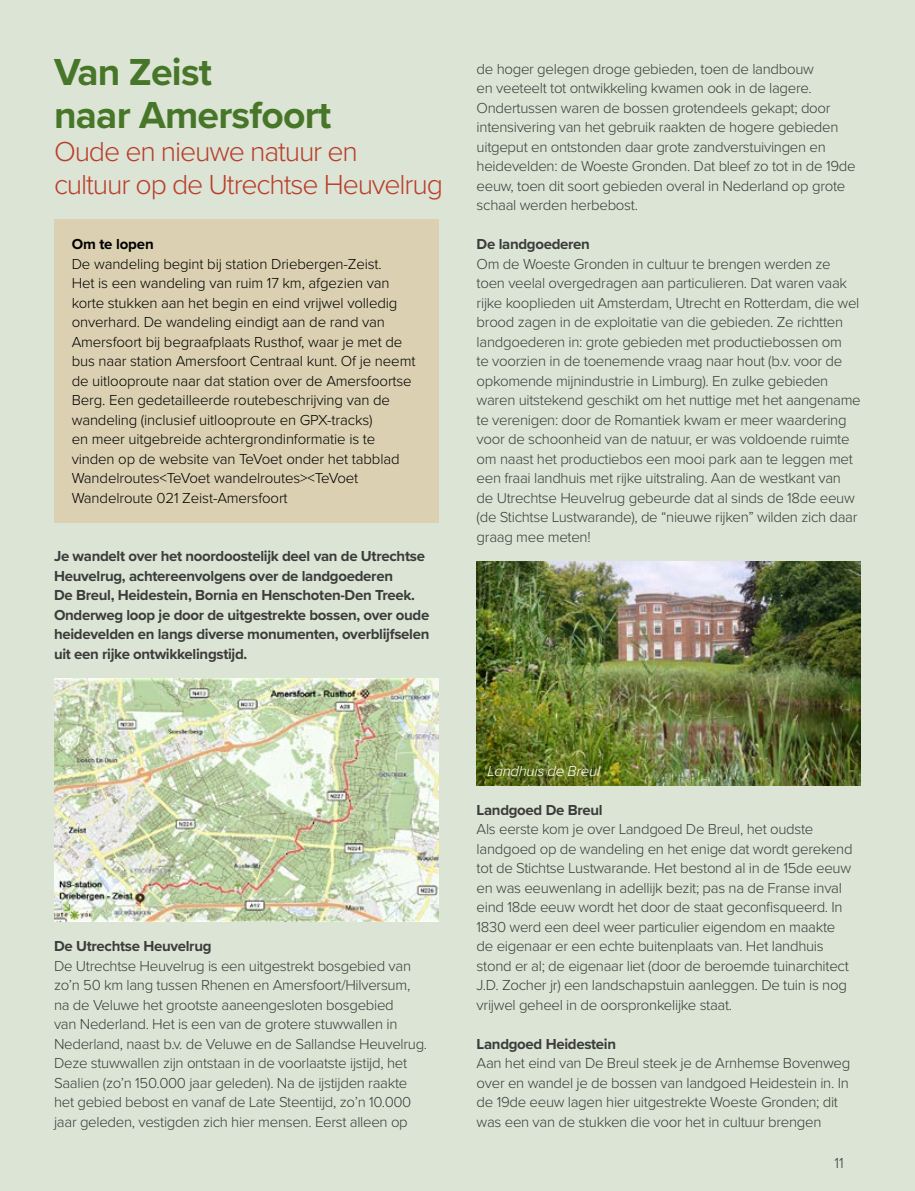
<style>
.page{position:relative;width:915px;height:1191px;background:#fff}
.page>*{position:absolute;margin:0;border:0;box-sizing:border-box;transform-origin:0 0}
.t1{font:700 39px/43.5px "Proxima Nova";letter-spacing:-.02em;color:#487629}
.t2{font:300 28.5px/33px "Proxima Nova";letter-spacing:-.04em;color:#ba3e2b}
.t3{font:300 15px/19.5px "Proxima Nova";letter-spacing:-.02em;color:#3c3c3b}
.t4{font:300 15px/19.5px "Proxima Nova";letter-spacing:-.01em;color:#000}
.t5{font:700 15px/19.5px "Proxima Nova";letter-spacing:-.02em;color:#3c3c3b}
.t6{font:italic 300 15px "Proxima Nova";letter-spacing:-.02em;color:#fff}
.t7{font:700 15px "Proxima Nova";letter-spacing:-.01em;color:#000}
</style>
<div class="page">
<div style="left:0;top:0;width:914px;height:1191px;background:#dbe4d5"></div>
<img style="left:476px;top:561px;width:384px;height:224px">
<div style="left:54px;top:219px;width:384px;height:303px;background:#dbd0b1"></div>
<img style="left:54px;top:678px;width:384px;height:243px">
<h1 class="t1" style="left:54px;top:49px;width:278px">Van Zeist<br>naar Amersfoort</h1>
<h2 class="t2" style="left:54px;top:134px;width:390px">Oude en nieuwe natuur en<br>cultuur op de Utrechtse Heuvelrug</h2>
<p class="t7" style="left:72px;top:233px;width:83px">Om te lopen</p>
<p class="t4" style="left:72px;top:253px;width:345px">De wandeling begint bij station Driebergen-Zeist.<br>Het is een wandeling van ruim 17 km, afgezien van korte stukken aan het begin en eind vrijwel volledig onverhard. De wandeling eindigt aan de rand van Amersfoort bij begraafplaats Rusthof, waar je met de bus naar station Amersfoort Centraal kunt. Of je neemt de uitlooproute naar dat station over de Amersfoortse Berg. Een gedetailleerde routebeschrijving van de wandeling (inclusief uitlooproute en GPX-tracks)<br>en meer uitgebreide achtergrondinformatie is te vinden op de website van TeVoet onder het tabblad Wandelroutes&lt;TeVoet wandelroutes&gt;&lt;TeVoet Wandelroute 021 Zeist-Amersfoort</p>
<p class="t5" style="left:54px;top:546px;width:377px">Je wandelt over het noordoostelijk deel van de Utrechtse Heuvelrug, achtereenvolgens over de landgoederen<br>De Breul, Heidestein, Bornia en Henschoten-Den Treek.<br>Onderweg loop je door de uitgestrekte bossen, over oude heidevelden en langs diverse monumenten, overblijfselen uit een rijke ontwikkelingstijd.</p>
<p class="t3" style="left:476px;top:58px;width:380px">de hoger gelegen droge gebieden, toen de landbouw<br>en veeteelt tot ontwikkeling kwamen ook in de lagere.<br>Ondertussen waren de bossen grotendeels gekapt; door intensivering van het gebruik raakten de hogere gebieden uitgeput en ontstonden daar grote zandverstuivingen en heidevelden: de Woeste Gronden. Dat bleef zo tot in de 19de eeuw, toen dit soort gebieden overal in Nederland op grote schaal werden herbebost.</p>
<p class="t5" style="left:476px;top:234px;width:115px">De landgoederen</p>
<p class="t3" style="left:476px;top:253px;width:385px">Om de Woeste Gronden in cultuur te brengen werden ze toen veelal overgedragen aan particulieren. Dat waren vaak rijke kooplieden uit Amsterdam, Utrecht en Rotterdam, die wel brood zagen in de exploitatie van die gebieden. Ze richtten landgoederen in: grote gebieden met productiebossen om<br>te voorzien in de toenemende vraag naar hout (b.v. voor de opkomende mijnindustrie in Limburg). En zulke gebieden waren uitstekend geschikt om het nuttige met het aangename te verenigen: door de Romantiek kwam er meer waardering voor de schoonheid van de natuur, er was voldoende ruimte om naast het productiebos een mooi park aan te leggen met een fraai landhuis met rijke uitstraling. Aan de westkant van de Utrechtse Heuvelrug gebeurde dat al sinds de 18de eeuw (de Stichtse Lustwarande), de “nieuwe rijken” wilden zich daar graag mee meten!</p>
<p class="t5" style="left:54px;top:936px;width:159px">De Utrechtse Heuvelrug</p>
<p class="t3" style="left:54px;top:955px;width:374px">De Utrechtse Heuvelrug is een uitgestrekt bosgebied van zo’n 50 km lang tussen Rhenen en Amersfoort/Hilversum, na de Veluwe het grootste aaneengesloten bosgebied<br>van Nederland. Het is een van de grotere stuwwallen in Nederland, naast b.v. de Veluwe en de Sallandse Heuvelrug.<br>Deze stuwwallen zijn ontstaan in de voorlaatste ijstijd, het Saalien (zo’n 150.000 jaar geleden). Na de ijstijden raakte het gebied bebost en vanaf de Late Steentijd, zo’n 10.000 jaar geleden, vestigden zich hier mensen. Eerst alleen op</p>
<p class="t6" style="left:487px;top:759px;width:114px">Landhuis de Breul</p>
<p class="t5" style="left:476px;top:799px;width:127px">Landgoed De Breul</p>
<p class="t3" style="left:476px;top:818px;width:377px">Als eerste kom je over Landgoed De Breul, het oudste landgoed op de wandeling en het enige dat wordt gerekend tot de Stichtse Lustwarande. Het bestond al in de 15de eeuw en was eeuwenlang in adellijk bezit; pas na de Franse inval eind 18de eeuw wordt het door de staat geconfisqueerd. In 1830 werd een deel weer particulier eigendom en maakte de eigenaar er een echte buitenplaats van. Het landhuis stond er al; de eigenaar liet (door de beroemde tuinarchitect J.D. Zocher jr) een landschapstuin aanleggen. De tuin is nog vrijwel geheel in de oorspronkelijke staat.</p>
<p class="t5" style="left:476px;top:1033px;width:141px">Landgoed Heidestein</p>
<p class="t3" style="left:476px;top:1052px;width:375px">Aan het eind van De Breul steek je de Arnhemse Bovenweg over en wandel je de bossen van landgoed Heidestein in. In de 19de eeuw lagen hier uitgestrekte Woeste Gronden; dit was een van de stukken die voor het in cultuur brengen</p>
<p class="t3" style="left:834px;top:1152px;width:11px">11</p>
</div>
